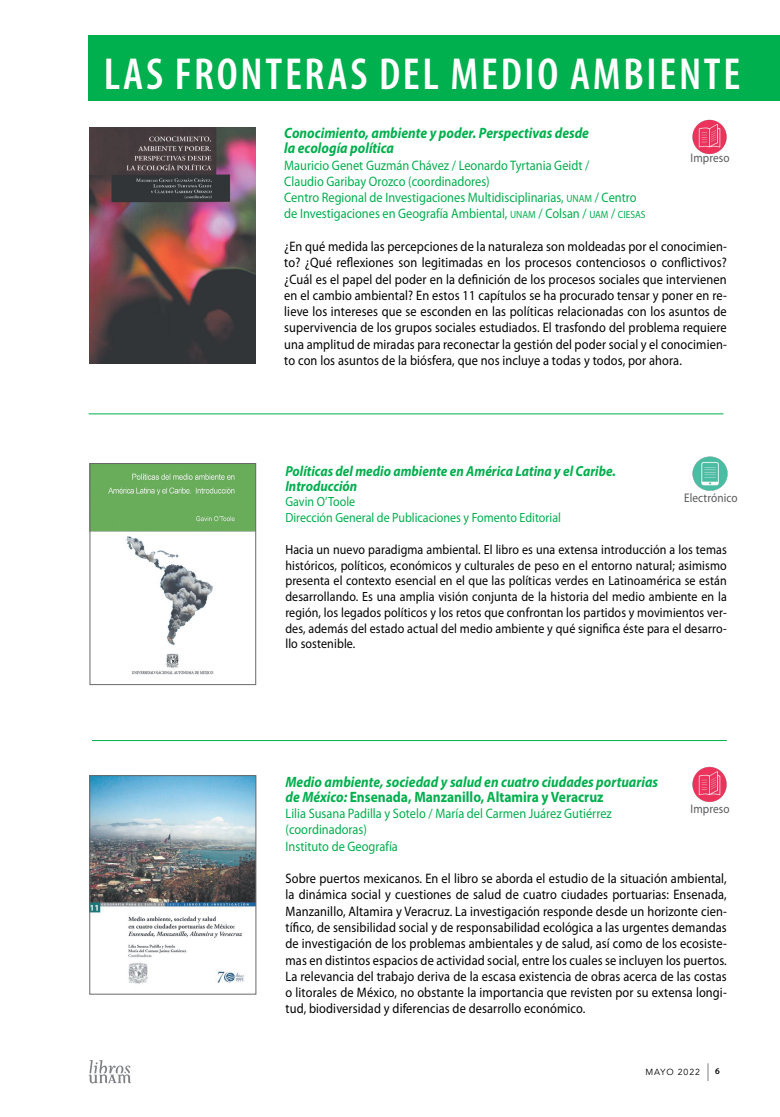
<style>
.page{position:relative;width:780px;height:1117px;background:#fff}
.page>*{position:absolute;margin:0;border:0;box-sizing:border-box;transform-origin:0 0}
.t1{font:600 condensed 45px "Myriad Pro";letter-spacing:.06em;color:#fff}
.t2{font:italic 700 15px/15px "Myriad Pro";color:#00af4d;scale:.9 1}
.t3{font:italic 700 14.5px/14.5px "Myriad Pro";color:#00af4d;scale:.9 1}
.t4{font:13.75px/16.2px "Myriad Pro";letter-spacing:.01em;color:#000;text-align:justify;scale:.9 1}
.t5{font:13.75px/16.2px "Myriad Pro";color:#00af4d;scale:.9 1}
.t6{font:13.38px/15.8px "Myriad Pro";letter-spacing:.01em;color:#000;text-align:justify;scale:.9 1}
.t7{font:13.38px/15.8px "Myriad Pro";color:#00af4d;scale:.9 1}
.t8{font:12.5px "Myriad Pro";letter-spacing:.01em;color:#58595b;scale:.9 1}
.t9{font:8.75px "Avenir LT";letter-spacing:.1em;color:#000}
.t10{font:600 8.75px "Myriad Pro";color:#000}
.s1{font-size:10.5px}
.s2{font-style:normal}
</style>
<div class="page">
<svg style="left:89px;top:1060px;width:42px;height:23px"></svg>
<svg style="left:707px;top:1063px;width:1px;height:17px"></svg>
<div style="left:89px;top:35px;width:691px;height:66px;background:#00af4d"></div>
<img style="left:92px;top:465px;width:162px;height:210px">
<div style="left:90px;top:463px;width:166px;height:221px;border:1px solid #58595b"></div>
<hr style="left:92px;top:740px;width:634px;height:1px;background:#00af4d">
<hr style="left:89px;top:413px;width:634px;height:1px;background:#00af4d">
<img style="left:91px;top:777px;width:163px;height:207px">
<div style="left:89px;top:775px;width:167px;height:219px;border:1px solid #58595b"></div>
<img style="left:692px;top:766px;width:35px;height:37px">
<img style="left:89px;top:127px;width:167px;height:237px">
<img style="left:692px;top:119px;width:35px;height:36px">
<img style="left:692px;top:456px;width:36px;height:35px">
<h1 class="t1" style="left:104px;top:49px;width:638px">LAS FRONTERAS DEL MEDIO AMBIENTE</h1>
<p class="t2" style="left:284px;top:125px;width:340px">Conocimiento, ambiente y poder. Perspectivas desde la ecología política</p>
<p class="t5" style="left:284px;top:157px;width:403px">Mauricio Genet Guzmán Chávez / Leonardo Tyrtania Geidt /<br>Claudio Garibay Orozco (coordinadores)<br>Centro Regional de Investigaciones Multidisciplinarias, <span class="s1">UNAM</span> / Centro de Investigaciones en Geografía Ambiental, <span class="s1">UNAM</span> / Colsan / <span class="s1">UAM</span> / <span class="s1">CIESAS</span></p>
<p class="t4" style="left:284px;top:238px;width:493px">¿En qué medida las percepciones de la naturaleza son moldeadas por el conocimien&shy;to? ¿Qué reflexiones son legitimadas en los procesos contenciosos o conflictivos? ¿Cuál es el papel del poder en la definición de los procesos sociales que intervienen en el cambio ambiental? En estos 11 capítulos se ha procurado tensar y poner en re&shy;lieve los intereses que se esconden en las políticas relacionadas con los asuntos de supervivencia de los grupos sociales estudiados. El trasfondo del problema requiere una amplitud de miradas para reconectar la gestión del poder social y el conocimien&shy;to con los asuntos de la biósfera, que nos incluye a todas y todos, por ahora.</p>
<p class="t8" style="left:690px;top:151px;width:45px">Impreso</p>
<p class="t3" style="left:285px;top:463px;width:369px">Políticas del medio ambiente en América Latina y el Caribe.<br>Introducción</p>
<p class="t7" style="left:285px;top:494px;width:308px">Gavin O’Toole<br>Dirección General de Publicaciones y Fomento Editorial</p>
<p class="t6" style="left:285px;top:541px;width:492px">Hacia un nuevo paradigma ambiental. El libro es una extensa introducción a los temas históricos, políticos, económicos y culturales de peso en el entorno natural; asimismo presenta el contexto esencial en el que las políticas verdes en Latinoamérica se están desarrollando. Es una amplia visión conjunta de la historia del medio ambiente en la región, los legados políticos y los retos que confrontan los partidos y movimientos ver&shy;des, además del estado actual del medio ambiente y qué significa éste para el desarro&shy;llo sostenible.</p>
<p class="t8" style="left:684px;top:491px;width:61px">Electrónico</p>
<p class="t2" style="left:285px;top:773px;width:415px">Medio ambiente, sociedad y salud en cuatro ciudades portuarias de México: <span class="s2">Ensenada, Manzanillo, Altamira y Veracruz</span></p>
<p class="t5" style="left:285px;top:805px;width:364px">Lilia Susana Padilla y Sotelo / María del Carmen Juárez Gutiérrez (coordinadoras)<br>Instituto de Geografía</p>
<p class="t4" style="left:285px;top:870px;width:492px">Sobre puertos mexicanos. En el libro se aborda el estudio de la situación ambiental, la dinámica social y cuestiones de salud de cuatro ciudades portuarias: Ensenada, Manzanillo, Altamira y Veracruz. La investigación responde desde un horizonte cien&shy;tífico, de sensibilidad social y de responsabilidad ecológica a las urgentes demandas de investigación de los problemas ambientales y de salud, así como de los ecosiste&shy;mas en distintos espacios de actividad social, entre los cuales se incluyen los puertos.<br>La relevancia del trabajo deriva de la escasa existencia de obras acerca de las costas o litorales de México, no obstante la importancia que revisten por su extensa longi&shy;tud, biodiversidad y diferencias de desarrollo económico.</p>
<p class="t8" style="left:690px;top:801px;width:45px">Impreso</p>
<p class="t9" style="left:645px;top:1066px;width:56px">MAYO 2022</p>
<p class="t10" style="left:715px;top:1065px;width:6px">6</p>
</div>
